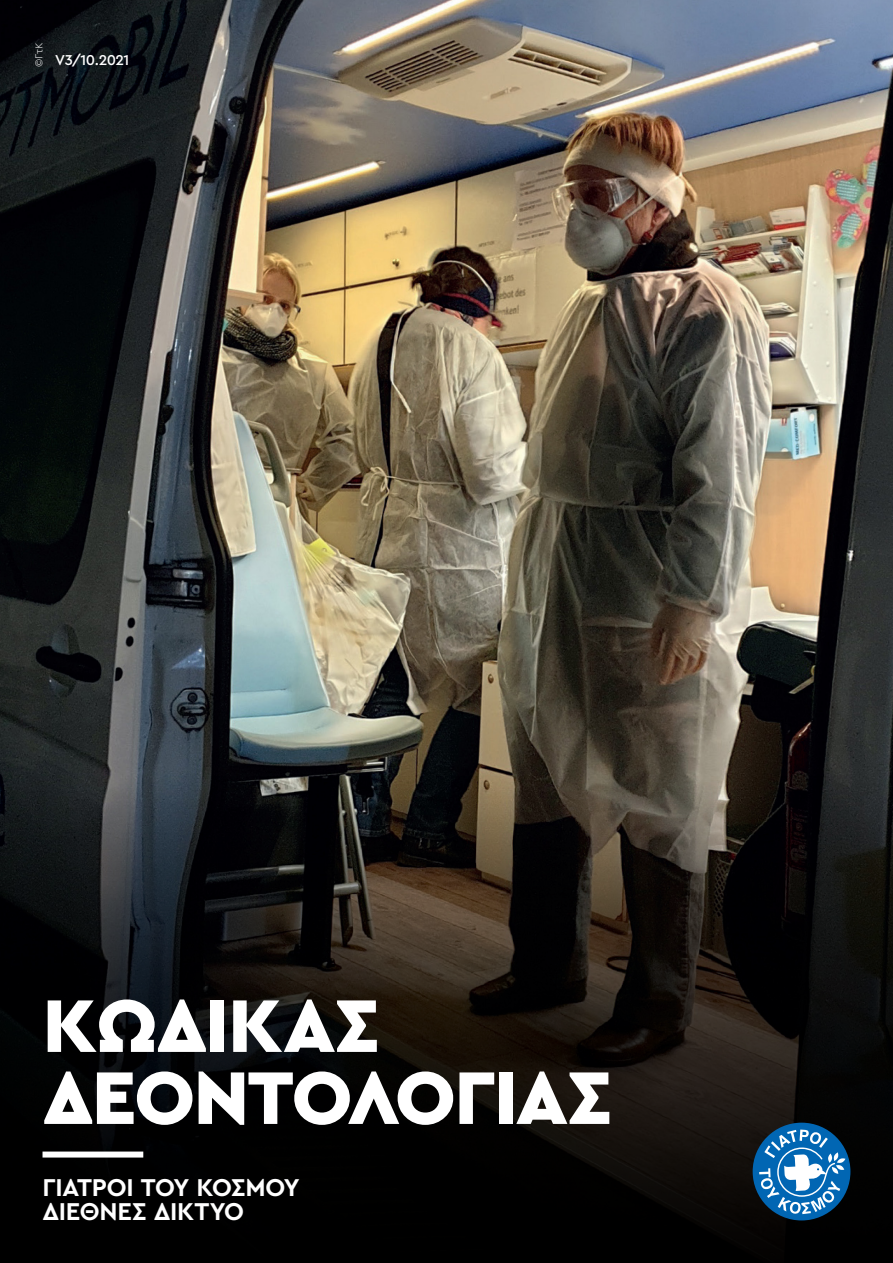
<style>
.page{position:relative;width:893px;height:1263px;background:#fff}
.page>*{position:absolute;margin:0;border:0;box-sizing:border-box;transform-origin:0 0}
.t1{font:900 78px/72px "Cera Pro";letter-spacing:-.02em;color:#fff}
.t2{font:700 25.5px "Cera Pro";letter-spacing:-.01em;color:#fff}
.t3{font:500 15px "Cera Pro";letter-spacing:-.035em;color:#fff}
.t4{font:300 10.5px "Cera Pro";color:#fff}
</style>
<div class="page">
<img style="left:0;top:0;width:893px;height:774px">
<svg style="left:0;top:774px;width:893px;height:489px;background:#13110f"></svg>
<div style="left:43px;top:1151px;width:100px;height:6px;background:#fff"></div>
<div style="left:753px;top:1123px;width:97px;height:97px;background:#0166b3;border-radius:50%"></div>
<svg style="left:759px;top:1129px;width:86px;height:85px"></svg>
<p class="t4" style="left:32px;top:67px;width:26px;rotate:-90deg">©ΓτΚ</p>
<p class="t3" style="left:55px;top:50px;width:76px">V3/10.2021</p>
<p class="t1" style="left:43px;top:987px;width:571px">ΚΏΔΙΚΑΣ<br>ΔΕΟΝΤΟΛΟΓΊΑΣ</p>
<p class="t2" style="left:43px;top:1171px;width:259px">ΓΙΑΤΡΟΙ ΤΟΥ ΚΟΣΜΟΥ</p>
<p class="t2" style="left:43px;top:1195px;width:203px">ΔΙΕΘΝΕΣ ΔΙΚΤΥΟ</p>
</div>
